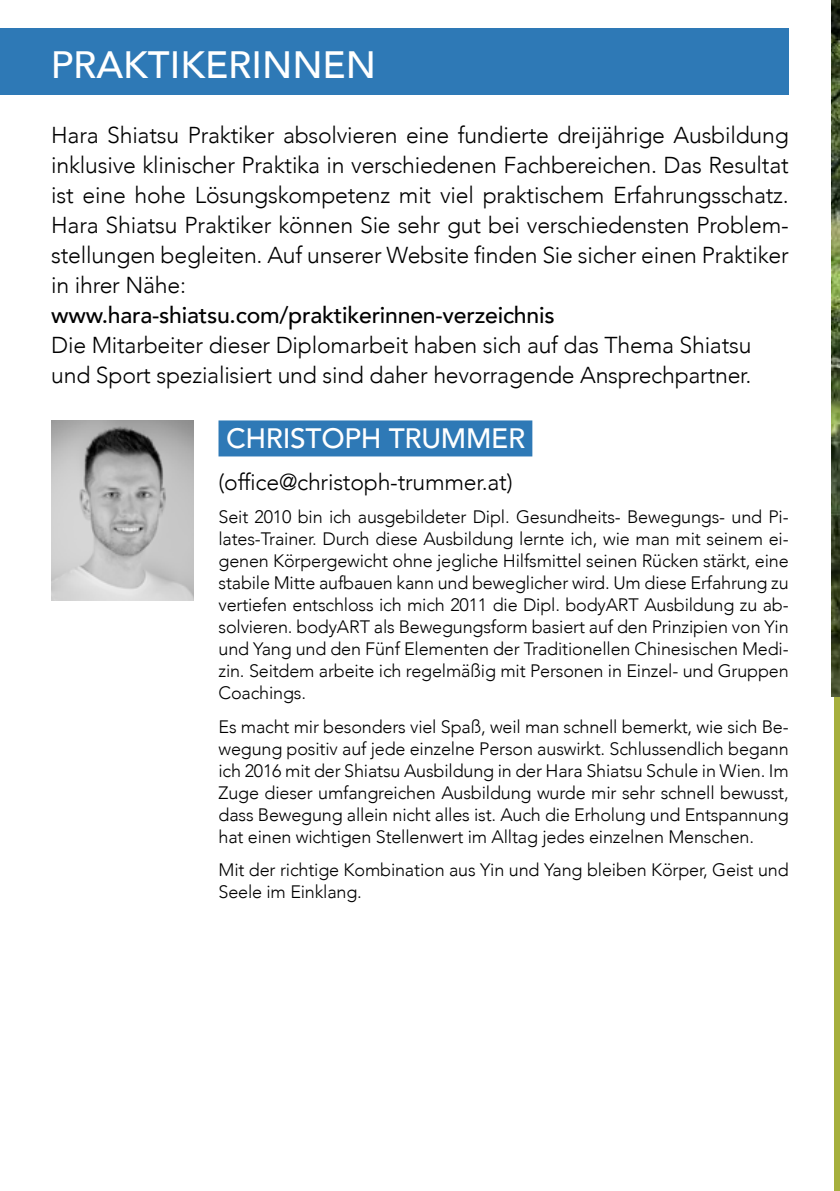
<style>
.page{position:relative;width:840px;height:1191px;background:#fff}
.page>*{position:absolute;margin:0;border:0;box-sizing:border-box;transform-origin:0 0}
.t1{font:500 38px "Avenir";color:#fff}
.t2{font:500 28px "Avenir";letter-spacing:-.01em;color:#fff}
.t3{font:300 23px/30px "Avenir";letter-spacing:-.01em;color:#000;text-align:justify}
.t4{font:500 23px "Avenir";letter-spacing:-.01em;color:#000}
.t5{font:300 18px/22px "Avenir";letter-spacing:-.01em;color:#000;text-align:justify}
</style>
<div class="page">
<div style="left:833px;top:565px;width:6px;height:626px;background:#a6af3d"></div>
<img style="left:831px;top:0;width:8px;height:696px">
<img style="left:51px;top:420px;width:142px;height:180px">
<div style="left:218px;top:420px;width:314px;height:36px;background:#2e79b6"></div>
<div style="left:0;top:28px;width:788px;height:67px;background:#2e79b6"></div>
<h1 class="t1" style="left:51px;top:49px;width:327px">PRAKTIKERINNEN</h1>
<p class="t3" style="left:51px;top:120px;width:738px">Hara Shiatsu Praktiker absolvieren eine fundierte dreijährige Ausbildung inklusive klinischer Praktika in verschiedenen Fachbereichen. Das Resultat ist eine hohe Lösungskompetenz mit viel praktischem Erfahrungsschatz.<br>Hara Shiatsu Praktiker können Sie sehr gut bei verschiedensten Problem&shy;stellungen begleiten. Auf unserer Website finden Sie sicher einen Praktiker in ihrer Nähe:</p>
<p class="t4" style="left:51px;top:305px;width:504px">www.hara-shiatsu.com/praktikerinnen-verzeichnis</p>
<p class="t3" style="left:51px;top:330px;width:701px">Die Mitarbeiter dieser Diplomarbeit haben sich auf das Thema Shiatsu und Sport spezialisiert und sind daher hevorragende Ansprechpartner.</p>
<h2 class="t2" style="left:226px;top:427px;width:300px">CHRISTOPH TRUMMER</h2>
<p class="t3" style="left:218px;top:467px;width:295px">(office@christoph-trummer.at)</p>
<p class="t5" style="left:218px;top:506px;width:571px">Seit 2010 bin ich ausgebildeter Dipl. Gesundheits- Bewegungs- und Pi&shy;lates-Trainer. Durch diese Ausbildung lernte ich, wie man mit seinem ei&shy;genen Körpergewicht ohne jegliche Hilfsmittel seinen Rücken stärkt, eine stabile Mitte aufbauen kann und beweglicher wird. Um diese Erfahrung zu vertiefen entschloss ich mich 2011 die Dipl. bodyART Ausbildung zu ab&shy;solvieren. bodyART als Bewegungsform basiert auf den Prinzipien von Yin und Yang und den Fünf Elementen der Traditionellen Chinesischen Medi&shy;zin. Seitdem arbeite ich regelmäßig mit Personen in Einzel- und Gruppen Coachings.</p>
<p class="t5" style="left:218px;top:715px;width:571px">Es macht mir besonders viel Spaß, weil man schnell bemerkt, wie sich Be&shy;wegung positiv auf jede einzelne Person auswirkt. Schlussendlich begann ich 2016 mit der Shiatsu Ausbildung in der Hara Shiatsu Schule in Wien. Im Zuge dieser umfangreichen Ausbildung wurde mir sehr schnell bewusst, dass Bewegung allein nicht alles ist. Auch die Erholung und Entspannung hat einen wichtigen Stellenwert im Alltag jedes einzelnen Menschen.</p>
<p class="t5" style="left:218px;top:858px;width:571px">Mit der richtige Kombination aus Yin und Yang bleiben Körper, Geist und<br>Seele im Einklang.</p>
</div>
